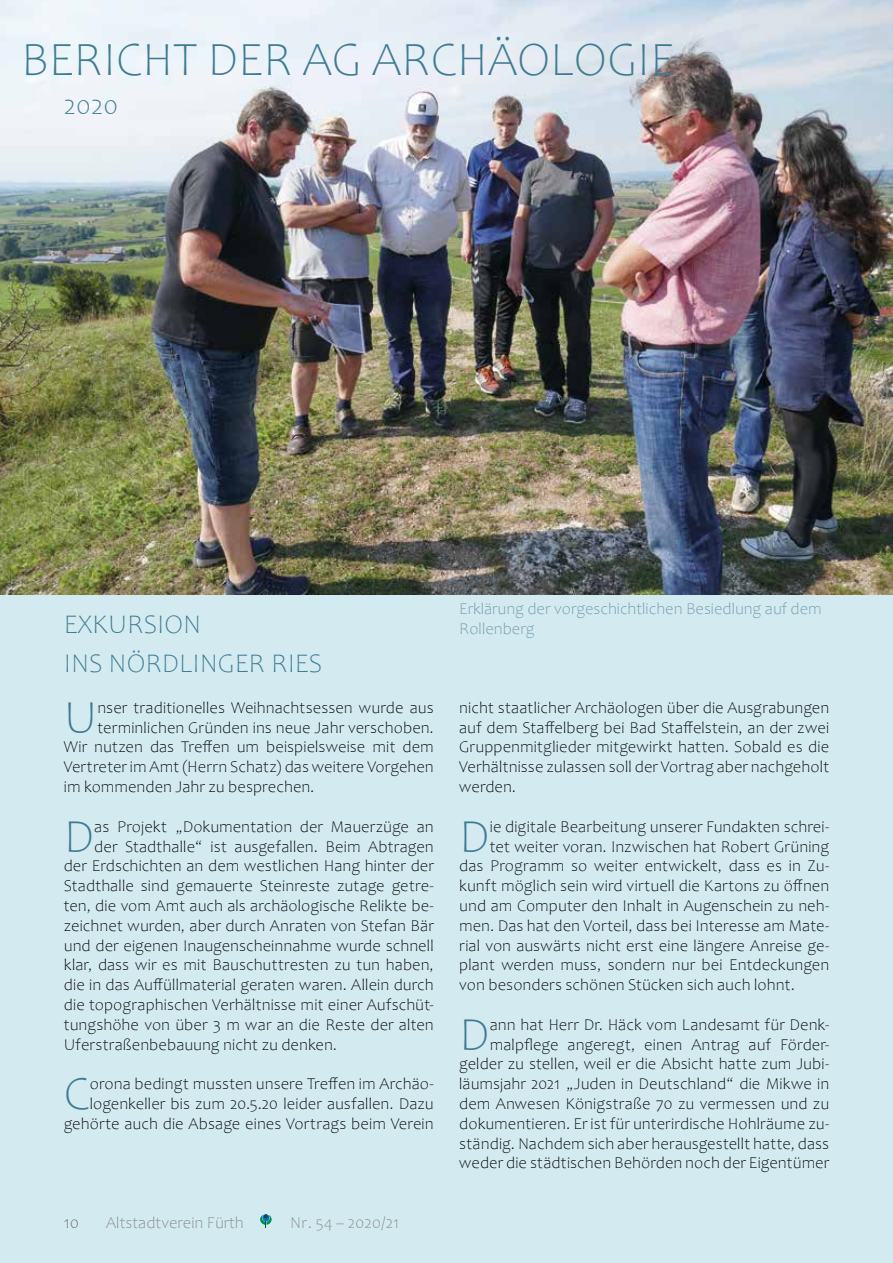
<style>
.page{position:relative;width:893px;height:1263px;background:#d3ebf0}
.page>*{position:absolute;margin:0;border:0;box-sizing:border-box;transform-origin:0 0}
.t1{font:300 48px "Candara";color:#3e7b92}
.t2{font:300 47.55px "Candara";color:#3e7b92}
.t3{font:300 27px/39px "Candara";color:#3e7b92}
.t4{font:300 16.5px/19.8px "Candara";letter-spacing:.005em;color:#000;text-align:right}
.t5{font:300 16.5px/19.8px "Candara";color:#7297aa}
.t6{font:300 16.5px "Candara";color:#878787}
.t7{font:300 16.5px "Candara";color:#646363}
</style>
<div class="page">
<svg style="left:260px;top:1214px;width:11px;height:13px"></svg>
<img style="left:0;top:0;width:893px;height:594px">
<h1 class="t1" style="left:21px;top:33px;width:655px">BERICHT DER AG ARCHÄOLOGIE</h1>
<h3 class="t3" style="left:64px;top:86px;width:56px">2020</h3>
<h3 class="t3" style="left:64px;top:606px;width:260px">EXKURSION<br>INS NÖRDLINGER RIES</h3>
<h2 class="t2" style="left:64px;top:691px;width:35px">U</h2>
<p class="t4" style="left:97px;top:698px;width:338px">nser traditionelles Weihnachtsessen wurde aus</p>
<p class="t4" style="left:97px;top:718px;width:338px">terminlichen Gründen ins neue Jahr verschoben.</p>
<p class="t4" style="left:64px;top:737px;width:371px">Wir nutzen das Treffen um beispielsweise mit dem</p>
<p class="t4" style="left:64px;top:757px;width:371px">Vertreter im Amt (Herrn Schatz) das weitere Vorgehen</p>
<p class="t4" style="left:64px;top:777px;width:252px">im kommenden Jahr zu besprechen.</p>
<h2 class="t2" style="left:64px;top:810px;width:32px">D</h2>
<p class="t4" style="left:94px;top:817px;width:341px">as Projekt „Dokumentation der Mauerzüge an</p>
<p class="t4" style="left:94px;top:836px;width:341px">der Stadthalle“ ist ausgefallen. Beim Abtragen</p>
<p class="t4" style="left:64px;top:856px;width:371px">der Erdschichten an dem westlichen Hang hinter der</p>
<p class="t4" style="left:64px;top:876px;width:371px">Stadthalle sind gemauerte Steinreste zutage getre-</p>
<p class="t4" style="left:64px;top:896px;width:371px">ten, die vom Amt auch als archäologische Relikte be-</p>
<p class="t4" style="left:64px;top:916px;width:371px">zeichnet wurden, aber durch Anraten von Stefan Bär</p>
<p class="t4" style="left:64px;top:935px;width:371px">und der eigenen Inaugenscheinnahme wurde schnell</p>
<p class="t4" style="left:64px;top:955px;width:371px">klar, dass wir es mit Bauschuttresten zu tun haben,</p>
<p class="t4" style="left:64px;top:975px;width:371px">die in das Auffüllmaterial geraten waren. Allein durch</p>
<p class="t4" style="left:64px;top:995px;width:371px">die topographischen Verhältnisse mit einer Aufschüt-</p>
<p class="t4" style="left:64px;top:1015px;width:371px">tungshöhe von über 3 m war an die Reste der alten</p>
<p class="t4" style="left:64px;top:1034px;width:275px">Uferstraßenbebauung nicht zu denken.</p>
<h2 class="t2" style="left:64px;top:1067px;width:28px">C</h2>
<p class="t4" style="left:64px;top:1074px;width:371px">orona bedingt mussten unsere Treffen im Archäo&shy;logenkeller bis zum 20.5.20 leider ausfallen. Dazu gehörte auch die Absage eines Vortrags beim Verein</p>
<p class="t7" style="left:64px;top:1213px;width:17px">10</p>
<p class="t6" style="left:106px;top:1213px;width:139px">Altstadtverein Fürth</p>
<p class="t6" style="left:290px;top:1213px;width:110px">Nr. 54 – 2020/21</p>
<p class="t5" style="left:459px;top:599px;width:364px">Erklärung der vorgeschichtlichen Besiedlung auf dem<br>Rollenberg</p>
<p class="t4" style="left:459px;top:698px;width:371px;text-align:justify">nicht staatlicher Archäologen über die Ausgrabungen auf dem Staffelberg bei Bad Staffelstein, an der zwei Gruppenmitglieder mitgewirkt hatten. Sobald es die Verhältnisse zulassen soll der Vortrag aber nachgeholt werden.</p>
<h2 class="t2" style="left:459px;top:810px;width:32px">D</h2>
<p class="t4" style="left:490px;top:817px;width:341px">ie digitale Bearbeitung unserer Fundakten schrei-</p>
<p class="t4" style="left:490px;top:836px;width:341px">tet weiter voran. Inzwischen hat Robert Grüning</p>
<p class="t4" style="left:459px;top:856px;width:371px">das Programm so weiter entwickelt, dass es in Zu-</p>
<p class="t4" style="left:459px;top:876px;width:371px">kunft möglich sein wird virtuell die Kartons zu öffnen</p>
<p class="t4" style="left:459px;top:896px;width:371px">und am Computer den Inhalt in Augenschein zu neh-</p>
<p class="t4" style="left:459px;top:916px;width:371px">men. Das hat den Vorteil, dass bei Interesse am Mate-</p>
<p class="t4" style="left:459px;top:935px;width:371px">rial von auswärts nicht erst eine längere Anreise ge-</p>
<p class="t4" style="left:459px;top:955px;width:371px">plant werden muss, sondern nur bei Entdeckungen</p>
<p class="t4" style="left:459px;top:975px;width:337px">von besonders schönen Stücken sich auch lohnt.</p>
<h2 class="t2" style="left:459px;top:1008px;width:32px">D</h2>
<p class="t4" style="left:459px;top:1015px;width:371px">ann hat Herr Dr. Häck vom Landesamt für Denk&shy;malpflege angeregt, einen Antrag auf Förder&shy;gelder zu stellen, weil er die Absicht hatte zum Jubi&shy;läumsjahr 2021 „Juden in Deutschland“ die Mikwe in dem Anwesen Königstraße 70 zu vermessen und zu dokumentieren. Er ist für unterirdische Hohlräume zu&shy;ständig. Nachdem sich aber herausgestellt hatte, dass weder die städtischen Behörden noch der Eigentümer</p>
</div>
